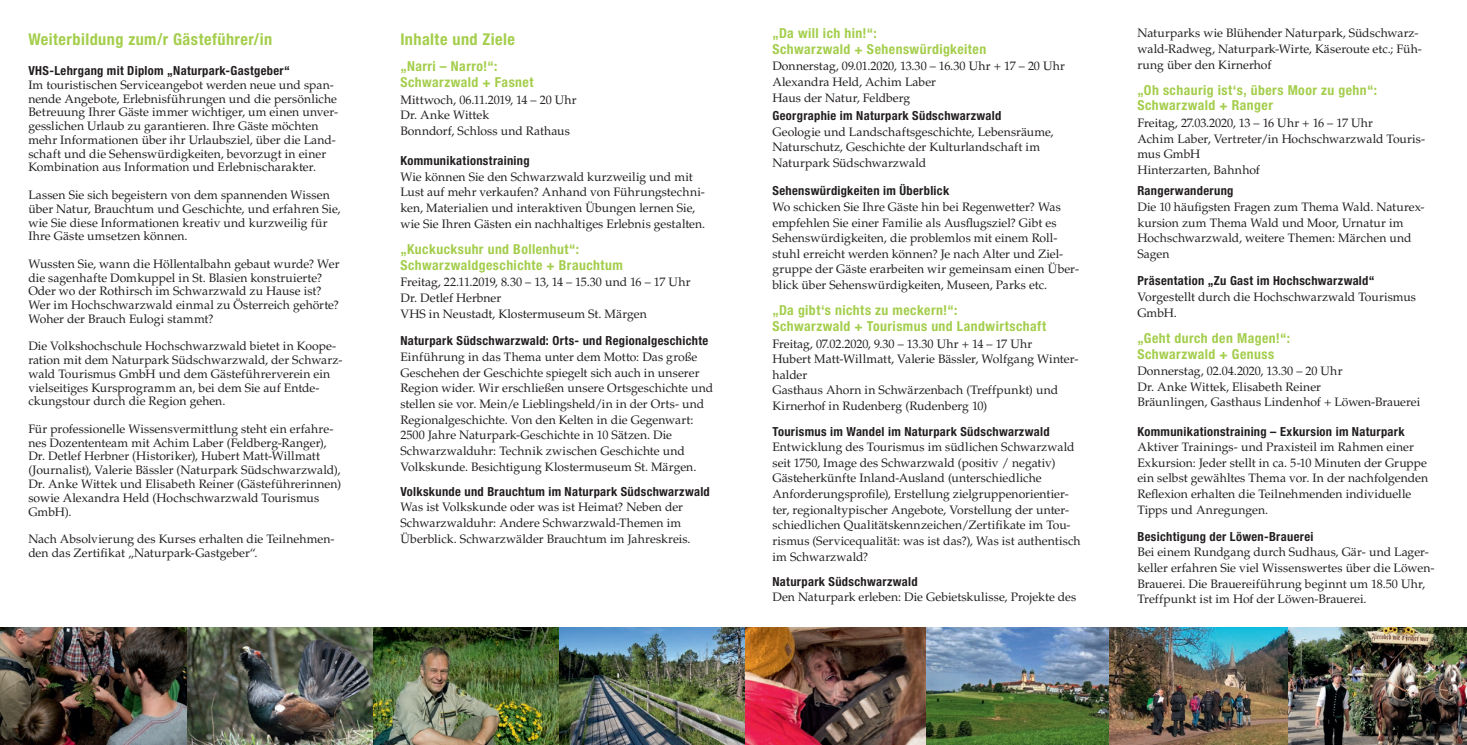
<style>
.page{position:relative;width:1467px;height:745px;background:#fff}
.page>*{position:absolute;margin:0;border:0;box-sizing:border-box;transform-origin:0 0}
.t1{font:700 condensed 16.25px "Helvetica Neue LT Std";letter-spacing:.03em;color:#a4ce4c}
.t2{font:700 condensed 13.75px/15.6px "Helvetica Neue LT Std";letter-spacing:.03em;color:#a4ce4c}
.t3{font:700 condensed 12.5px "Helvetica Neue LT Std";letter-spacing:.025em;color:#231f20}
.t4{font:12.25px/15.6px "Palatino LT Std";color:#231f20}
</style>
<div class="page">
<img style="left:0;top:627px;width:1467px;height:117px">
<h1 class="t1" style="left:28px;top:29px;width:246px">Weiterbildung zum/r Gästeführer/in</h1>
<p class="t3" style="left:28px;top:63px;width:263px">VHS-Lehrgang mit Diplom „Naturpark-Gastgeber“</p>
<p class="t4" style="left:28px;top:78px;width:311px;line-height:13.8px">Im touristischen Serviceangebot werden neue und span&shy;nende Angebote, Erlebnisführungen und die persönliche Betreuung Ihrer Gäste immer wichtiger, um einen unver&shy;gesslichen Urlaub zu garantieren. Ihre Gäste möchten mehr Informationen über ihr Urlaubsziel, über die Land&shy;schaft und die Sehenswürdigkeiten, bevorzugt in einer Kombination aus Information und Erlebnischarakter.</p>
<p class="t4" style="left:28px;top:188px;width:314px;line-height:13.8px">Lassen Sie sich begeistern von dem spannenden Wissen über Natur, Brauchtum und Geschichte, und erfahren Sie, wie Sie diese Informationen kreativ und kurzweilig für Ihre Gäste umsetzen können.</p>
<p class="t4" style="left:28px;top:257px;width:313px;line-height:13.8px">Wussten Sie, wann die Höllentalbahn gebaut wurde? Wer die sagenhafte Domkuppel in St. Blasien konstruierte?<br>Oder wo der Rothirsch im Schwarzwald zu Hause ist?<br>Wer im Hochschwarzwald einmal zu Österreich gehörte?<br>Woher der Brauch Eulogi stammt?</p>
<p class="t4" style="left:28px;top:339px;width:316px;line-height:13.8px">Die Volkshochschule Hochschwarzwald bietet in Koope&shy;ration mit dem Naturpark Südschwarzwald, der Schwarz&shy;wald Tourismus GmbH und dem Gästeführerverein ein vielseitiges Kursprogramm an, bei dem Sie auf Entde&shy;ckungstour durch die Region gehen.</p>
<p class="t4" style="left:28px;top:422px;width:314px;line-height:13.8px">Für professionelle Wissensvermittlung steht ein erfahre&shy;nes Dozententeam mit Achim Laber (Feldberg-Ranger), Dr. Detlef Herbner (Historiker), Hubert Matt-Willmatt (Journalist), Valerie Bässler (Naturpark Südschwarzwald), Dr. Anke Wittek und Elisabeth Reiner (Gästeführerinnen) sowie Alexandra Held (Hochschwarzwald Tourismus GmbH).</p>
<p class="t4" style="left:28px;top:532px;width:308px;line-height:13.8px">Nach Absolvierung des Kurses erhalten die Teilnehmen&shy;den das Zertifikat „Naturpark-Gastgeber“.</p>
<h1 class="t1" style="left:400px;top:29px;width:116px">Inhalte und Ziele</h1>
<p class="t2" style="left:400px;top:58px;width:135px">„Narri – Narro!“:<br>Schwarzwald + Fasnet</p>
<p class="t4" style="left:400px;top:92px;width:178px">Mittwoch, 06.11.2019, 14 – 20 Uhr<br>Dr. Anke Wittek<br>Bonndorf, Schloss und Rathaus</p>
<p class="t3" style="left:400px;top:153px;width:131px">Kommunikationstraining</p>
<p class="t4" style="left:400px;top:169px;width:306px">Wie können Sie den Schwarzwald kurzweilig und mit Lust auf mehr verkaufen? Anhand von Führungstechni&shy;ken, Materialien und interaktiven Übungen lernen Sie, wie Sie Ihren Gästen ein nachhaltiges Erlebnis gestalten.</p>
<p class="t2" style="left:400px;top:241px;width:224px">„Kuckucksuhr und Bollenhut“:<br>Schwarzwaldgeschichte + Brauchtum</p>
<p class="t4" style="left:400px;top:274px;width:292px">Freitag, 22.11.2019, 8.30 – 13, 14 – 15.30 und 16 – 17 Uhr<br>Dr. Detlef Herbner<br>VHS in Neustadt, Klostermuseum St. Märgen</p>
<p class="t3" style="left:400px;top:333px;width:309px">Naturpark Südschwarzwald: Orts- und Regionalgeschichte</p>
<p class="t4" style="left:400px;top:349px;width:314px">Einführung in das Thema unter dem Motto: Das große Geschehen der Geschichte spiegelt sich auch in unserer Region wider. Wir erschließen unsere Ortsgeschichte und stellen sie vor. Mein/e Lieblingsheld/in in der Orts- und Regionalgeschichte. Von den Kelten in die Gegenwart:<br>2500 Jahre Naturpark-Geschichte in 10 Sätzen. Die Schwarzwalduhr: Technik zwischen Geschichte und Volkskunde. Besichtigung Klostermuseum St. Märgen.</p>
<p class="t3" style="left:400px;top:483px;width:311px">Volkskunde und Brauchtum im Naturpark Südschwarzwald</p>
<p class="t4" style="left:400px;top:499px;width:292px">Was ist Volkskunde oder was ist Heimat? Neben der<br>Schwarzwalduhr: Andere Schwarzwald-Themen im<br>Überblick. Schwarzwälder Brauchtum im Jahreskreis.</p>
<p class="t2" style="left:772px;top:25px;width:215px">„Da will ich hin!“:<br>Schwarzwald + Sehenswürdigkeiten</p>
<p class="t4" style="left:772px;top:59px;width:294px">Donnerstag, 09.01.2020, 13.30 – 16.30 Uhr + 17 – 20 Uhr<br>Alexandra Held, Achim Laber<br>Haus der Natur, Feldberg</p>
<p class="t3" style="left:772px;top:108px;width:230px">Georgraphie im Naturpark Südschwarzwald</p>
<p class="t4" style="left:772px;top:124px;width:283px">Geologie und Landschaftsgeschichte, Lebensräume,<br>Naturschutz, Geschichte der Kulturlandschaft im<br>Naturpark Südschwarzwald</p>
<p class="t3" style="left:772px;top:183px;width:178px">Sehenswürdigkeiten im Überblick</p>
<p class="t4" style="left:772px;top:199px;width:308px">Wo schicken Sie Ihre Gäste hin bei Regenwetter? Was empfehlen Sie einer Familie als Ausflugsziel? Gibt es Sehenswürdigkeiten, die problemlos mit einem Roll&shy;stuhl erreicht werden können? Je nach Alter und Ziel&shy;gruppe der Gäste erarbeiten wir gemeinsam einen Über&shy;blick über Sehenswürdigkeiten, Museen, Parks etc.</p>
<p class="t2" style="left:772px;top:302px;width:275px">„Da gibt‘s nichts zu meckern!“:<br>Schwarzwald + Tourismus und Landwirtschaft</p>
<p class="t4" style="left:772px;top:335px;width:308px">Freitag, 07.02.2020, 9.30 – 13.30 Uhr + 14 – 17 Uhr<br>Hubert Matt-Willmatt, Valerie Bässler, Wolfgang Winter&shy;halder<br>Gasthaus Ahorn in Schwärzenbach (Treffpunkt) und Kirnerhof in Rudenberg (Rudenberg 10)</p>
<p class="t3" style="left:772px;top:423px;width:279px">Tourismus im Wandel im Naturpark Südschwarzwald</p>
<p class="t4" style="left:772px;top:439px;width:310px">Entwicklung des Tourismus im südlichen Schwarzwald seit 1750, Image des Schwarzwald (positiv / negativ)<br>Gästeherkünfte Inland-Ausland (unterschiedliche Anforderungsprofile), Erstellung zielgruppenorientier&shy;ter, regionaltypischer Angebote, Vorstellung der unter&shy;schiedlichen Qualitätskennzeichen/Zertifikate im Tou&shy;rismus (Servicequalität: was ist das?), Was ist authentisch im Schwarzwald?</p>
<p class="t3" style="left:772px;top:573px;width:147px">Naturpark Südschwarzwald</p>
<p class="t4" style="left:772px;top:589px;width:305px">Den Naturpark erleben: Die Gebietskulisse, Projekte des</p>
<p class="t4" style="left:1137px;top:25px;width:286px">Naturparks wie Blühender Naturpark, Südschwarz&shy;wald-Radweg, Naturpark-Wirte, Käseroute etc.; Füh&shy;rung über den Kirnerhof</p>
<p class="t2" style="left:1137px;top:82px;width:241px">„Oh schaurig ist‘s, übers Moor zu gehn“:<br>Schwarzwald + Ranger</p>
<p class="t4" style="left:1137px;top:115px;width:289px">Freitag, 27.03.2020, 13 – 16 Uhr + 16 – 17 Uhr<br>Achim Laber, Vertreter/in Hochschwarzwald Touris&shy;mus GmbH<br>Hinterzarten, Bahnhof</p>
<p class="t3" style="left:1137px;top:183px;width:98px">Rangerwanderung</p>
<p class="t4" style="left:1137px;top:199px;width:289px">Die 10 häufigsten Fragen zum Thema Wald. Naturex&shy;kursion zum Thema Wald und Moor, Urnatur im Hochschwarzwald, weitere Themen: Märchen und Sagen</p>
<p class="t3" style="left:1137px;top:273px;width:239px">Präsentation „Zu Gast im Hochschwarzwald“</p>
<p class="t4" style="left:1137px;top:289px;width:280px">Vorgestellt durch die Hochschwarzwald Tourismus<br>GmbH.</p>
<p class="t2" style="left:1137px;top:330px;width:154px">„Geht durch den Magen!“:<br>Schwarzwald + Genuss</p>
<p class="t4" style="left:1137px;top:363px;width:284px">Donnerstag, 02.04.2020, 13.30 – 20 Uhr<br>Dr. Anke Wittek, Elisabeth Reiner<br>Bräunlingen, Gasthaus Lindenhof + Löwen-Brauerei</p>
<p class="t3" style="left:1137px;top:423px;width:269px">Kommunikationstraining – Exkursion im Naturpark</p>
<p class="t4" style="left:1137px;top:439px;width:292px">Aktiver Trainings- und Praxisteil im Rahmen einer Exkursion: Jeder stellt in ca. 5-10 Minuten der Gruppe ein selbst gewähltes Thema vor. In der nachfolgenden Reflexion erhalten die Teilnehmenden individuelle Tipps und Anregungen.</p>
<p class="t3" style="left:1137px;top:528px;width:178px">Besichtigung der Löwen-Brauerei</p>
<p class="t4" style="left:1137px;top:544px;width:299px">Bei einem Rundgang durch Sudhaus, Gär- und Lager&shy;keller erfahren Sie viel Wissenswertes über die Löwen-Brauerei. Die Brauereiführung beginnt um 18.50 Uhr, Treffpunkt ist im Hof der Löwen-Brauerei.</p>
</div>
